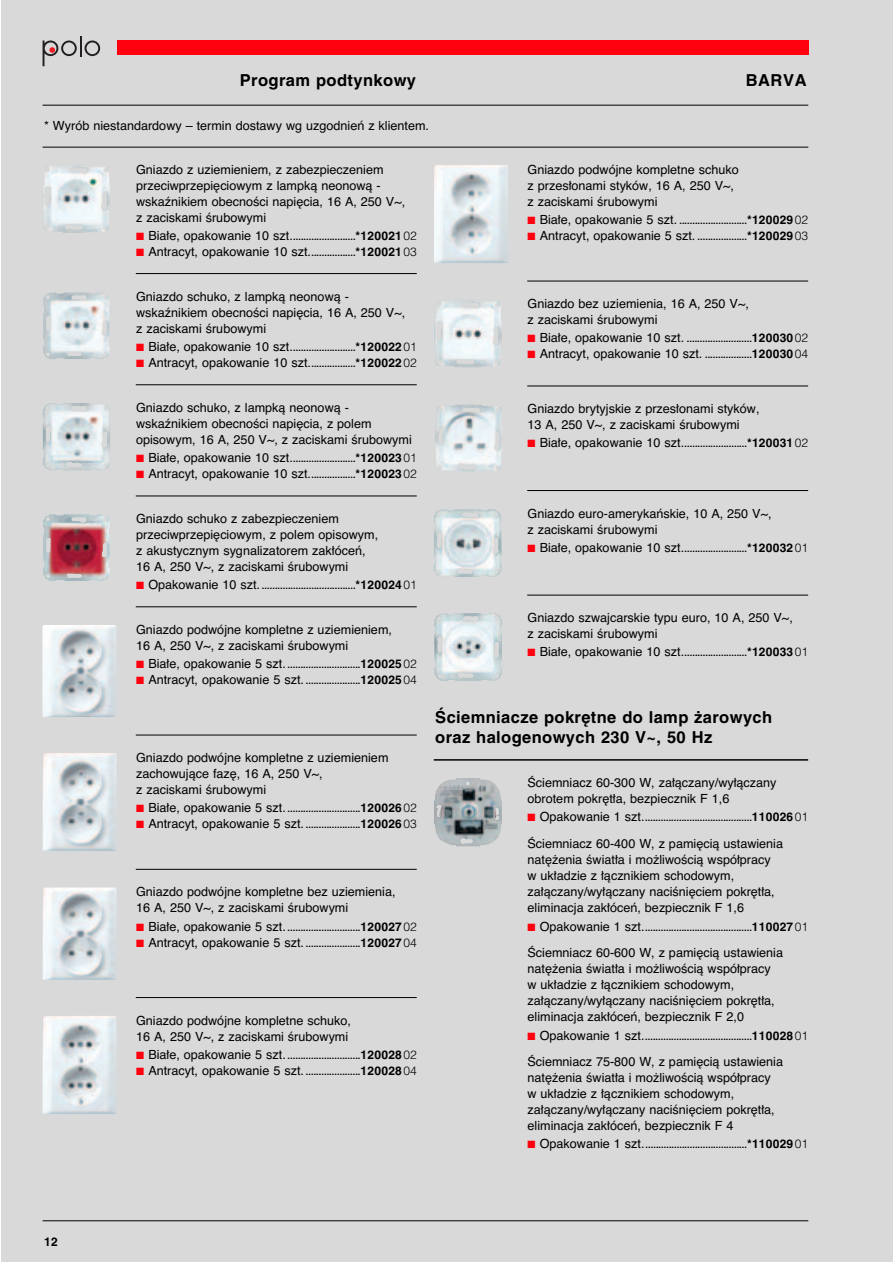
<style>
.page{position:relative;width:893px;height:1262px;background:#fff}
.page>*{position:absolute;margin:0;border:0;box-sizing:border-box;transform-origin:0 0}
.t1{font:700 16.5px/19.8px "Phelvetica";letter-spacing:.025em;color:#000}
.t2{font:12px/15.9px "Phelvetica";color:#000}
.t3{font:700 12px "Phelvetica";color:#000}
.t4{font:700 9px "Phelvetica";color:#000}
.s1{color:#ff000f}
.s2{font-weight:400;font-size:12px}
.s3{font-size:12px}
.s4{font-weight:300;font-size:12px}
.s5{font-weight:700;font-size:9px}
.s6{font-weight:700}
.s7{font-weight:300}
</style>
<div class="page">
<div style="left:1px;top:0;width:891px;height:1262px;background:#d9d9d9"></div>
<hr style="left:43px;top:105px;width:765px;height:1px;background:#000">
<hr style="left:43px;top:147px;width:765px;height:1px;background:#000">
<hr style="left:43px;top:1220px;width:765px;height:1px;background:#000">
<div style="left:117px;top:40px;width:691px;height:15px;background:#ff000f"></div>
<svg style="left:85px;top:40px;width:15px;height:16px"></svg>
<hr style="left:80px;top:36px;width:2px;height:20px;background:#231f20">
<svg style="left:43px;top:40px;width:34px;height:26px"></svg>
<hr style="left:136px;top:273px;width:281px;height:1px;background:#000">
<img style="left:44px;top:165px;width:66px;height:68px">
<hr style="left:136px;top:384px;width:281px;height:1px;background:#000">
<img style="left:43px;top:292px;width:67px;height:67px">
<hr style="left:136px;top:495px;width:281px;height:1px;background:#000">
<img style="left:42px;top:403px;width:68px;height:68px">
<hr style="left:527px;top:385px;width:281px;height:1px;background:#000">
<img style="left:434px;top:300px;width:68px;height:67px">
<hr style="left:527px;top:490px;width:281px;height:1px;background:#000">
<img style="left:435px;top:404px;width:67px;height:68px">
<hr style="left:527px;top:594px;width:281px;height:1px;background:#000">
<img style="left:434px;top:509px;width:67px;height:68px">
<img style="left:434px;top:613px;width:68px;height:68px">
<hr style="left:136px;top:606px;width:281px;height:1px;background:#000">
<img style="left:43px;top:514px;width:67px;height:67px">
<hr style="left:136px;top:734px;width:281px;height:1px;background:#000">
<img style="left:42px;top:625px;width:74px;height:92px">
<hr style="left:136px;top:997px;width:281px;height:1px;background:#000">
<img style="left:42px;top:887px;width:75px;height:93px">
<hr style="left:136px;top:869px;width:281px;height:1px;background:#000">
<img style="left:42px;top:753px;width:75px;height:98px">
<img style="left:42px;top:1015px;width:75px;height:99px">
<hr style="left:527px;top:281px;width:281px;height:1px;background:#000">
<img style="left:434px;top:165px;width:74px;height:98px">
<hr style="left:434px;top:759px;width:374px;height:1px;background:#000">
<img style="left:434px;top:778px;width:68px;height:68px">
<h1 class="t1" style="left:240px;top:72px;width:178px">Program podtynkowy</h1>
<h1 class="t1" style="left:745px;top:72px;width:62px">BARVA</h1>
<p class="t2" style="left:44px;top:118px;width:386px">* Wyrób niestandardowy – termin dostawy wg uzgodnieƒ z klientem.</p>
<p class="t2" style="left:136px;top:163px;width:270px">Gniazdo z uziemieniem, z zabezpieczeniem przeciwprzepi´ciowym z lampkà neonowà - wskaênikiem obecnoÊci napi´cia, 16 A, 250 V~, z zaciskami Êrubowymi</p>
<p class="t4" style="left:136px;top:233px;width:282px"><span class="s1">■</span> <span class="s2">Bia∏e, opakowanie 10 szt.</span>........................<span class="s3">*120021</span><span class="s4">02</span></p>
<p class="t2" style="left:136px;top:245px;width:282px"><span class="s1">■</span> Antracyt, opakowanie 10 szt.<span class="s5">.................</span><span class="s6">*120021</span><span class="s7">03</span></p>
<p class="t2" style="left:136px;top:289px;width:270px">Gniazdo schuko, z lampkà neonowà - wskaênikiem obecnoÊci napi´cia, 16 A, 250 V~, z zaciskami Êrubowymi</p>
<p class="t4" style="left:136px;top:344px;width:282px"><span class="s1">■</span> <span class="s2">Bia∏e, opakowanie 10 szt.</span>........................<span class="s3">*120022</span><span class="s4">01</span></p>
<p class="t2" style="left:136px;top:356px;width:282px"><span class="s1">■</span> Antracyt, opakowanie 10 szt.<span class="s5">.................</span><span class="s6">*120022</span><span class="s7">02</span></p>
<p class="t2" style="left:136px;top:401px;width:277px">Gniazdo schuko, z lampkà neonowà - wskaênikiem obecnoÊci napi´cia, z polem opisowym, 16 A, 250 V~, z zaciskami Êrubowymi</p>
<p class="t4" style="left:136px;top:455px;width:282px"><span class="s1">■</span> <span class="s2">Bia∏e, opakowanie 10 szt.</span>........................<span class="s3">*120023</span><span class="s4">01</span></p>
<p class="t2" style="left:136px;top:467px;width:282px"><span class="s1">■</span> Antracyt, opakowanie 10 szt.<span class="s5">.................</span><span class="s6">*120023</span><span class="s7">02</span></p>
<p class="t2" style="left:136px;top:512px;width:243px">Gniazdo schuko z zabezpieczeniem przeciwprzepi´ciowym, z polem opisowym, z akustycznym sygnalizatorem zak∏óceƒ, 16 A, 250 V~, z zaciskami Êrubowymi</p>
<p class="t4" style="left:136px;top:582px;width:282px"><span class="s1">■</span> <span class="s2">Opakowanie 10 szt.</span> ....................................<span class="s3">*120024</span><span class="s4">01</span></p>
<p class="t2" style="left:136px;top:623px;width:257px">Gniazdo podwójne kompletne z uziemieniem,<br>16 A, 250 V~, z zaciskami Êrubowymi</p>
<p class="t4" style="left:136px;top:662px;width:282px"><span class="s1">■</span> <span class="s2">Bia∏e, opakowanie 5 szt.</span> ............................<span class="s3">120025</span><span class="s4">02</span></p>
<p class="t2" style="left:136px;top:673px;width:282px"><span class="s1">■</span> Antracyt, opakowanie 5 szt. <span class="s5">.....................</span><span class="s6">120025</span><span class="s7">04</span></p>
<p class="t2" style="left:527px;top:163px;width:213px">Gniazdo podwójne kompletne schuko z przes∏onami styków, 16 A, 250 V~, z zaciskami Êrubowymi</p>
<p class="t4" style="left:527px;top:218px;width:282px"><span class="s1">■</span> <span class="s2">Bia∏e, opakowanie 5 szt.</span> ..........................<span class="s3">*120029</span><span class="s4">02</span></p>
<p class="t2" style="left:527px;top:229px;width:282px"><span class="s1">■</span> Antracyt, opakowanie 5 szt. <span class="s5">...................</span><span class="s6">*120029</span><span class="s7">03</span></p>
<p class="t2" style="left:527px;top:297px;width:223px">Gniazdo bez uziemienia, 16 A, 250 V~, z zaciskami Êrubowymi</p>
<p class="t4" style="left:527px;top:336px;width:282px"><span class="s1">■</span> <span class="s2">Bia∏e, opakowanie 10 szt.</span> .........................<span class="s3">120030</span><span class="s4">02</span></p>
<p class="t2" style="left:527px;top:347px;width:282px"><span class="s1">■</span> Antracyt, opakowanie 10 szt. <span class="s5">..................</span><span class="s6">120030</span><span class="s7">04</span></p>
<p class="t2" style="left:527px;top:402px;width:233px">Gniazdo brytyjskie z przes∏onami styków,<br>13 A, 250 V~, z zaciskami Êrubowymi</p>
<p class="t4" style="left:527px;top:440px;width:282px"><span class="s1">■</span> <span class="s2">Bia∏e, opakowanie 10 szt.</span>........................<span class="s3">*120031</span><span class="s4">02</span></p>
<p class="t2" style="left:527px;top:506px;width:245px">Gniazdo euro-amerykaƒskie, 10 A, 250 V~, z zaciskami Êrubowymi</p>
<p class="t4" style="left:527px;top:545px;width:282px"><span class="s1">■</span> <span class="s2">Bia∏e, opakowanie 10 szt.</span>........................<span class="s3">*120032</span><span class="s4">01</span></p>
<p class="t2" style="left:527px;top:611px;width:267px">Gniazdo szwajcarskie typu euro, 10 A, 250 V~, z zaciskami Êrubowymi</p>
<p class="t4" style="left:527px;top:649px;width:282px"><span class="s1">■</span> <span class="s2">Bia∏e, opakowanie 10 szt.</span>........................<span class="s3">*120033</span><span class="s4">01</span></p>
<p class="t3" style="left:44px;top:1237px;width:15px">12</p>
<p class="t2" style="left:136px;top:751px;width:254px">Gniazdo podwójne kompletne z uziemieniem zachowujàce faz´, 16 A, 250 V~,<br>z zaciskami Êrubowymi</p>
<p class="t4" style="left:136px;top:805px;width:282px"><span class="s1">■</span> <span class="s2">Bia∏e, opakowanie 5 szt.</span> ............................<span class="s3">120026</span><span class="s4">02</span></p>
<p class="t2" style="left:136px;top:816px;width:282px"><span class="s1">■</span> Antracyt, opakowanie 5 szt. <span class="s5">.....................</span><span class="s6">120026</span><span class="s7">03</span></p>
<p class="t2" style="left:136px;top:885px;width:261px">Gniazdo podwójne kompletne bez uziemienia,<br>16 A, 250 V~, z zaciskami Êrubowymi</p>
<p class="t4" style="left:136px;top:924px;width:282px"><span class="s1">■</span> <span class="s2">Bia∏e, opakowanie 5 szt.</span> ............................<span class="s3">120027</span><span class="s4">02</span></p>
<p class="t2" style="left:136px;top:935px;width:282px"><span class="s1">■</span> Antracyt, opakowanie 5 szt. <span class="s5">.....................</span><span class="s6">120027</span><span class="s7">04</span></p>
<p class="t2" style="left:136px;top:1013px;width:216px">Gniazdo podwójne kompletne schuko,<br>16 A, 250 V~, z zaciskami Êrubowymi</p>
<p class="t4" style="left:136px;top:1052px;width:282px"><span class="s1">■</span> <span class="s2">Bia∏e, opakowanie 5 szt.</span> ............................<span class="s3">120028</span><span class="s4">02</span></p>
<p class="t2" style="left:136px;top:1063px;width:282px"><span class="s1">■</span> Antracyt, opakowanie 5 szt. <span class="s5">.....................</span><span class="s6">120028</span><span class="s7">04</span></p>
<h1 class="t1" style="left:435px;top:709px;width:338px">Âciemniacze pokr´tne do lamp ˝arowych oraz halogenowych 230 V~, 50 Hz</h1>
<p class="t2" style="left:527px;top:776px;width:250px">Âciemniacz 60-300 W, za∏àczany/wy∏àczany obrotem pokr´t∏a, bezpiecznik F 1,6</p>
<p class="t4" style="left:527px;top:814px;width:282px"><span class="s1">■</span> <span class="s2">Opakowanie 1 szt.</span>.........................................<span class="s3">110026</span><span class="s4">01</span></p>
<p class="t2" style="left:527px;top:837px;width:257px">Âciemniacz 60-400 W, z pami´cià ustawienia nat´˝enia Êwiat∏a i mo˝liwoÊcià wspó∏pracy<br>w uk∏adzie z ∏àcznikiem schodowym, za∏àczany/wy∏àczany naciÊni´ciem pokr´t∏a, eliminacja zak∏óceƒ, bezpiecznik F 1,6</p>
<p class="t4" style="left:527px;top:924px;width:282px"><span class="s1">■</span> <span class="s2">Opakowanie 1 szt.</span>.........................................<span class="s3">110027</span><span class="s4">01</span></p>
<p class="t2" style="left:527px;top:945px;width:257px">Âciemniacz 60-600 W, z pami´cià ustawienia nat´˝enia Êwiat∏a i mo˝liwoÊcià wspó∏pracy<br>w uk∏adzie z ∏àcznikiem schodowym, za∏àczany/wy∏àczany naciÊni´ciem pokr´t∏a, eliminacja zak∏óceƒ, bezpiecznik F 2,0</p>
<p class="t4" style="left:527px;top:1033px;width:282px"><span class="s1">■</span> <span class="s2">Opakowanie 1 szt.</span>.........................................<span class="s3">110028</span><span class="s4">01</span></p>
<p class="t2" style="left:527px;top:1054px;width:257px">Âciemniacz 75-800 W, z pami´cià ustawienia nat´˝enia Êwiat∏a i mo˝liwoÊcià wspó∏pracy<br>w uk∏adzie z ∏àcznikiem schodowym, za∏àczany/wy∏àczany naciÊni´ciem pokr´t∏a, eliminacja zak∏óceƒ, bezpiecznik F 4</p>
<p class="t4" style="left:527px;top:1141px;width:282px"><span class="s1">■</span> <span class="s2">Opakowanie 1 szt.</span>.......................................<span class="s3">*110029</span><span class="s4">01</span></p>
</div>
